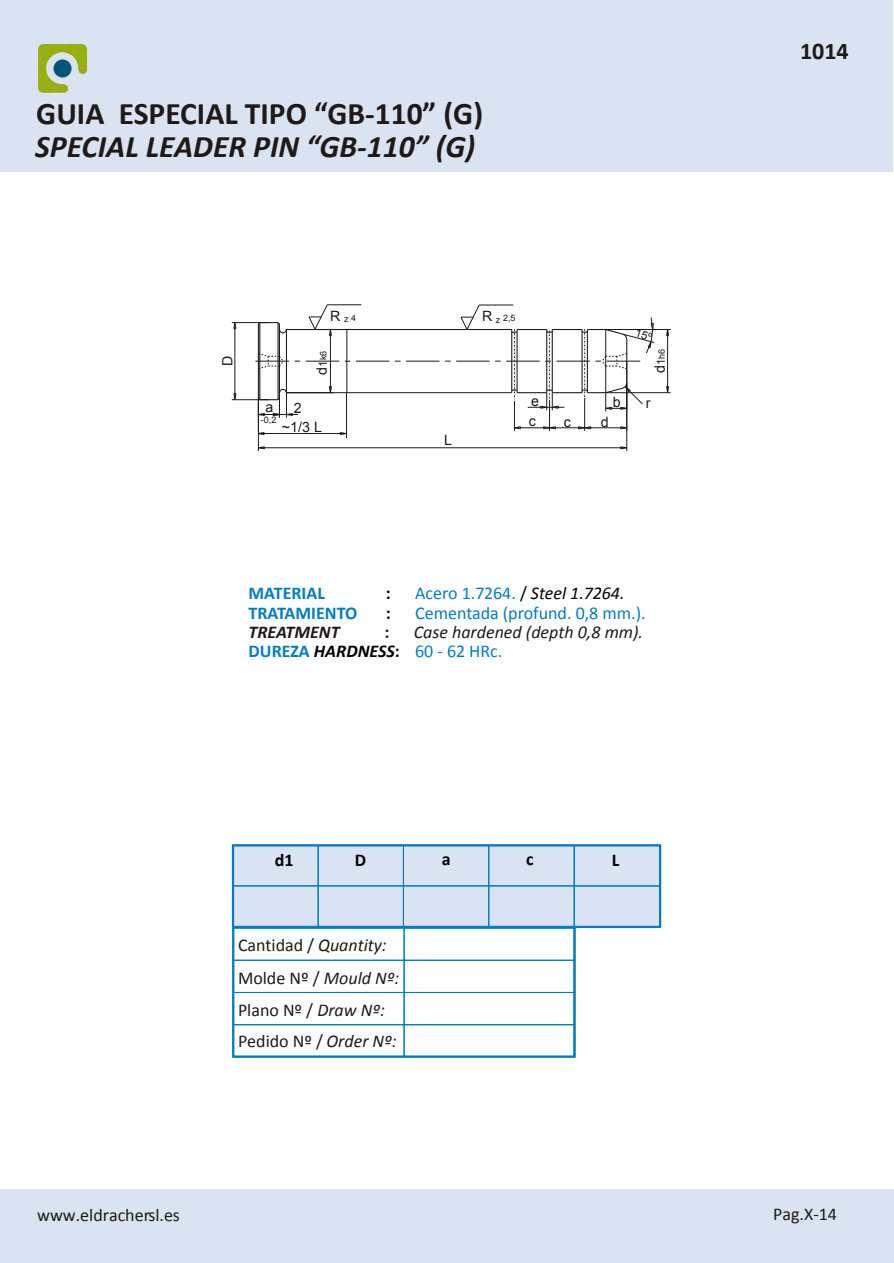
<style>
.page{position:relative;width:894px;height:1263px;background:#fff}
.page>*{position:absolute;margin:0;border:0;box-sizing:border-box;transform-origin:0 0}
.t1{font:700 31.5px "Calibri";color:#1f1a17}
.t2{font:italic 700 31.5px "Calibri";color:#1f1a17}
.t3{font:700 24px "Calibri";color:#1f1a17}
.t4{font:18px/32px "Calibri";color:#1f1a17}
.t5{font:18px/37.8px "Calibri";color:#007dc2}
.t6{font:italic 18px "Calibri";color:#1f1a17}
.t7{font:700 18px "Calibri";color:#007dc2}
.t8{font:italic 700 18px "Calibri";color:#1f1a17}
.t9{font:700 18px "Calibri";color:#000}
.t10{font:700 18px "Calibri";color:#1f1a17}
.t11{font:14.25px/18.8px "Arial";color:#1f1a17;text-align:center}
.t12{font:9px "Arial";color:#1f1a17}
.t13{font:8.85px "Arial";color:#1f1a17}
.s1{font-size:14.1px}
.s2{font-size:14.25px}
.s3{font-size:11.25px}
.s4{color:#000}
.s5{font-style:italic;color:#000}
.s6{font-weight:700}
.s7{font-weight:700;font-style:italic;color:#000}
.s8{font-weight:700;color:#000}
.s9{font-style:italic}
</style>
<div class="page">
<div style="left:0;top:1189px;width:893px;height:74px;background:#d9e3f2"></div>
<div style="left:0;top:1px;width:893px;height:171px;background:#d9e3f2"></div>
<img style="left:38px;top:44px;width:49px;height:49px">
<div style="left:54px;top:59px;width:18px;height:19px;background:#00577a;border-radius:50%"></div>
<div style="left:232px;top:844px;width:429px;height:84px;background:#d9e3f2;border:2px solid #007dc2"></div>
<div style="left:232px;top:885px;width:87px;height:42px;border:1px solid #007dc2"></div>
<div style="left:403px;top:845px;width:86px;height:41px;border:1px solid #007dc2"></div>
<div style="left:403px;top:885px;width:86px;height:42px;border:1px solid #007dc2"></div>
<div style="left:488px;top:845px;width:87px;height:41px;border:1px solid #007dc2"></div>
<div style="left:574px;top:845px;width:86px;height:41px;border:1px solid #007dc2"></div>
<div style="left:488px;top:885px;width:87px;height:42px;border:1px solid #007dc2"></div>
<div style="left:574px;top:885px;width:86px;height:42px;border:1px solid #007dc2"></div>
<div style="left:233px;top:960px;width:172px;height:33px;border:1px solid #007dc2"></div>
<div style="left:233px;top:992px;width:172px;height:33px;border:1px solid #007dc2"></div>
<div style="left:233px;top:1024px;width:172px;height:33px;border:1px solid #007dc2"></div>
<div style="left:404px;top:960px;width:172px;height:33px;border:1px solid #007dc2"></div>
<div style="left:404px;top:992px;width:172px;height:33px;border:1px solid #007dc2"></div>
<div style="left:404px;top:1024px;width:172px;height:33px;border:1px solid #007dc2"></div>
<div style="left:232px;top:926px;width:343px;height:132px;border:2px solid #007dc2"></div>
<div style="left:232px;top:845px;width:87px;height:41px;border:1px solid #007dc2"></div>
<div style="left:318px;top:845px;width:86px;height:41px;border:1px solid #007dc2"></div>
<div style="left:318px;top:885px;width:86px;height:42px;border:1px solid #007dc2"></div>
<hr style="left:479px;top:305px;width:34px;height:1px;background:#1f1a17">
<svg style="left:461px;top:305px;width:19px;height:24px"></svg>
<hr style="left:327px;top:305px;width:34px;height:1px;background:#1f1a17">
<hr style="left:255px;top:361px;width:34px;height:1px;background:#1f1a17">
<hr style="left:306px;top:361px;width:33px;height:1px;background:#1f1a17">
<hr style="left:356px;top:361px;width:33px;height:1px;background:#1f1a17">
<hr style="left:406px;top:361px;width:33px;height:1px;background:#1f1a17">
<hr style="left:456px;top:361px;width:34px;height:1px;background:#1f1a17">
<hr style="left:506px;top:361px;width:34px;height:1px;background:#1f1a17">
<hr style="left:556px;top:361px;width:34px;height:1px;background:#1f1a17">
<hr style="left:286px;top:392px;width:226px;height:1px;background:#1f1a17">
<hr style="left:286px;top:329px;width:226px;height:1px;background:#1f1a17">
<svg style="left:620px;top:446px;width:7px;height:2px"></svg>
<hr style="left:258px;top:398px;width:1px;height:53px;background:#1f1a17">
<hr style="left:627px;top:361px;width:1px;height:90px;background:#1f1a17">
<hr style="left:258px;top:448px;width:369px;height:1px;background:#1f1a17">
<hr style="left:278px;top:323px;width:1px;height:77px;background:#1f1a17">
<hr style="left:259px;top:323px;width:1px;height:77px;background:#1f1a17">
<hr style="left:232px;top:322px;width:37px;height:1px;background:#1f1a17">
<hr style="left:232px;top:399px;width:37px;height:1px;background:#1f1a17">
<hr style="left:235px;top:323px;width:1px;height:77px;background:#1f1a17">
<hr style="left:267px;top:414px;width:31px;height:1px;background:#1f1a17">
<svg style="left:258px;top:432px;width:7px;height:3px"></svg>
<svg style="left:340px;top:432px;width:6px;height:3px"></svg>
<hr style="left:346px;top:393px;width:1px;height:45px;background:#1f1a17">
<hr style="left:258px;top:433px;width:88px;height:1px;background:#1f1a17">
<svg style="left:309px;top:304px;width:23px;height:32px"></svg>
<svg style="left:329px;top:386px;width:3px;height:6px"></svg>
<hr style="left:286px;top:329px;width:47px;height:1px;background:#1f1a17">
<hr style="left:330px;top:330px;width:1px;height:63px;background:#1f1a17">
<hr style="left:286px;top:330px;width:1px;height:63px;background:#1f1a17">
<hr style="left:258px;top:324px;width:1px;height:74px;background:#1f1a17">
<hr style="left:279px;top:324px;width:1px;height:74px;background:#1f1a17">
<svg style="left:257px;top:388px;width:36px;height:30px"></svg>
<svg style="left:258px;top:353px;width:26px;height:16px"></svg>
<svg style="left:257px;top:322px;width:31px;height:13px"></svg>
<hr style="left:347px;top:330px;width:1px;height:63px;background:#1f1a17">
<hr style="left:528px;top:407px;width:36px;height:1px;background:#1f1a17">
<svg style="left:620px;top:426px;width:7px;height:2px"></svg>
<hr style="left:585px;top:428px;width:42px;height:1px;background:#1f1a17">
<svg style="left:578px;top:426px;width:14px;height:3px"></svg>
<hr style="left:584px;top:398px;width:1px;height:33px;background:#1f1a17">
<hr style="left:549px;top:400px;width:1px;height:31px;background:#1f1a17">
<hr style="left:549px;top:428px;width:36px;height:1px;background:#1f1a17">
<svg style="left:543px;top:426px;width:13px;height:3px"></svg>
<hr style="left:514px;top:401px;width:1px;height:30px;background:#1f1a17">
<hr style="left:514px;top:428px;width:35px;height:1px;background:#1f1a17">
<hr style="left:552px;top:392px;width:30px;height:1px;background:#1f1a17">
<hr style="left:552px;top:329px;width:30px;height:1px;background:#1f1a17">
<hr style="left:552px;top:330px;width:1px;height:63px;background:#1f1a17">
<hr style="left:546px;top:330px;width:1px;height:63px;background:#1f1a17">
<hr style="left:517px;top:330px;width:1px;height:63px;background:#1f1a17">
<hr style="left:511px;top:330px;width:1px;height:63px;background:#1f1a17">
<hr style="left:517px;top:392px;width:30px;height:1px;background:#1f1a17">
<hr style="left:517px;top:329px;width:30px;height:1px;background:#1f1a17">
<svg style="left:512px;top:329px;width:5px;height:71px"></svg>
<svg style="left:540px;top:331px;width:19px;height:79px"></svg>
<svg style="left:666px;top:330px;width:3px;height:6px"></svg>
<svg style="left:666px;top:386px;width:3px;height:6px"></svg>
<hr style="left:606px;top:329px;width:65px;height:1px;background:#1f1a17">
<hr style="left:606px;top:392px;width:65px;height:1px;background:#1f1a17">
<hr style="left:667px;top:330px;width:1px;height:63px;background:#1f1a17">
<svg style="left:582px;top:317px;width:73px;height:95px"></svg>
<h1 class="t1" style="left:36px;top:93px;width:448px">GUIA ESPECIAL TIPO “GB-110” (G)</h1>
<h1 class="t2" style="left:35px;top:126px;width:442px">SPECIAL LEADER PIN “GB-110” (G)</h1>
<p class="t13" style="left:330px;top:313px;width:27px"><span class="s1">R</span>z4</p>
<p class="t13" style="left:482px;top:312px;width:35px"><span class="s1">R</span> z 2,5</p>
<p class="t11" style="left:218px;top:366px;width:12px;rotate:-90deg">D</p>
<p class="t12" style="left:317px;top:375px;width:25px;rotate:-90deg"><span class="s2">d</span><span class="s3">1</span>k6</p>
<p class="t11" style="left:265px;top:398px;width:9px">a</p>
<p class="t12" style="left:261px;top:414px;width:17px">-0,2</p>
<p class="t11" style="left:282px;top:399px;width:42px">2<br>~1/3 L</p>
<p class="t11" style="left:444px;top:430px;width:9px">L</p>
<p class="t11" style="left:531px;top:392px;width:9px">e</p>
<p class="t11" style="left:613px;top:392px;width:9px">b</p>
<p class="t11" style="left:529px;top:412px;width:9px">c</p>
<p class="t11" style="left:564px;top:412px;width:9px">c</p>
<p class="t11" style="left:601px;top:412px;width:9px">d</p>
<p class="t12" style="left:656px;top:373px;width:26px;rotate:-90deg"><span class="s2">d</span><span class="s3">1</span>h6</p>
<p class="t11" style="left:646px;top:394px;width:6px">r</p>
<p class="t7" style="left:249px;top:581px;width:78px">MATERIAL</p>
<p class="t9" style="left:386px;top:581px;width:6px">:</p>
<p class="t5" style="left:415px;top:574px;width:211px">Acero 1.7264. <span class="s4">/</span> <span class="s5">Steel 1.7264.</span></p>
<p class="t7" style="left:249px;top:602px;width:110px">TRATAMIENTO</p>
<p class="t9" style="left:386px;top:602px;width:6px">:</p>
<p class="t5" style="left:249px;top:595px;width:399px;text-indent:167px">Cementada (profund. 0,8 mm.).<br><span class="s6">DUREZA</span> <span class="s7">HARDNESS</span><span class="s8">:</span> 60 - 62 HRc.</p>
<p class="t8" style="left:248px;top:620px;width:93px">TREATMENT</p>
<p class="t10" style="left:384px;top:620px;width:6px">:</p>
<p class="t6" style="left:414px;top:620px;width:231px">Case hardened (depth 0,8 mm).</p>
<p class="t9" style="left:275px;top:849px;width:20px">d1</p>
<p class="t9" style="left:355px;top:849px;width:13px">D</p>
<p class="t9" style="left:442px;top:847px;width:10px">a</p>
<p class="t9" style="left:526px;top:847px;width:9px">c</p>
<p class="t9" style="left:612px;top:849px;width:9px">L</p>
<p class="t4" style="left:238px;top:929px;width:163px">Cantidad / <span class="s9">Quantity:<br></span>Molde Nº / <span class="s9">Mould Nº:<br></span>Plano Nº / <span class="s9">Draw Nº:<br></span>Pedido Nº / <span class="s9">Order Nº:</span></p>
<h2 class="t3" style="left:800px;top:36px;width:50px">1014</h2>
<p class="t4" style="left:37px;top:1199px;width:144px">www.eldrachersl.es</p>
<p class="t4" style="left:773px;top:1198px;width:65px">Pag.X-14</p>
</div>
